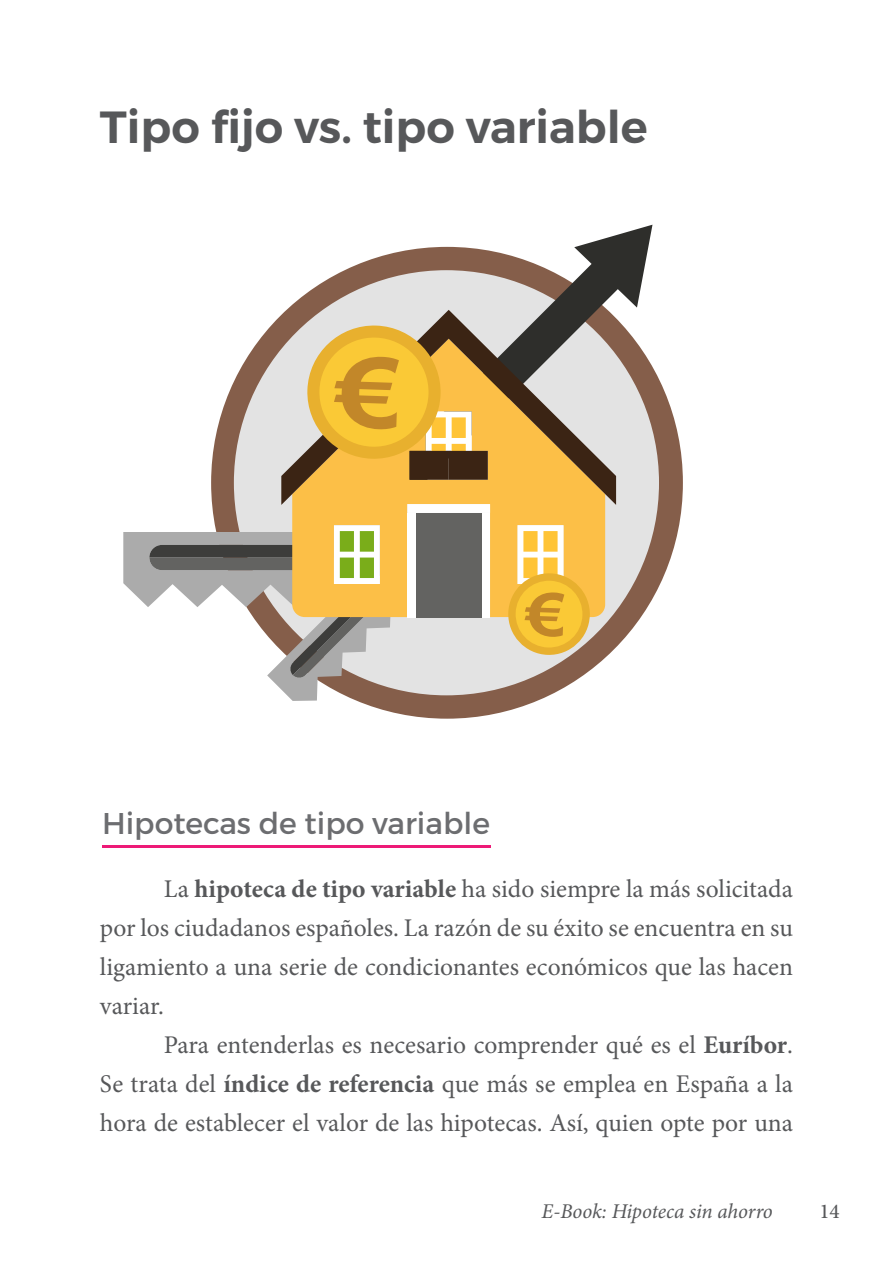
<style>
.page{position:relative;width:893px;height:1263px;background:#fff}
.page>*{position:absolute;margin:0;border:0;box-sizing:border-box;transform-origin:0 0}
.t1{font:600 45px "Montserrat";color:#57585a}
.t2{font:30px "Montserrat";color:#6c6d70}
.t3{font:25.5px/39px "Minion Pro";color:#57585a;text-align:justify}
.t4{font:italic 21px "Minion Pro";letter-spacing:-.01em;color:#57585a}
.t5{font:500 21px "Minion Pro";color:#57585a}
.s1{font-weight:700}
</style>
<div class="page">
<hr style="left:102px;top:846px;width:388px;height:2px;background:#ed1a77">
<div style="left:211px;top:247px;width:472px;height:472px;background:#855e4a;border-radius:50%"></div>
<div style="left:234px;top:270px;width:425px;height:425px;background:#e3e3e3;border-radius:50%"></div>
<svg style="left:337px;top:246px;width:298px;height:299px"></svg>
<svg style="left:574px;top:225px;width:78px;height:83px"></svg>
<div style="left:490px;top:505px;width:115px;height:112px;background:#fcbf47"></div>
<svg style="left:281px;top:310px;width:335px;height:195px"></svg>
<svg style="left:123px;top:501px;width:367px;height:200px"></svg>
<svg style="left:306px;top:324px;width:182px;height:156px"></svg>
<svg style="left:507px;top:525px;width:84px;height:131px"></svg>
<p class="t1" style="left:100px;top:100px;width:549px">Tipo fijo vs. tipo variable</p>
<p class="t2" style="left:102px;top:805px;width:389px">Hipotecas de tipo variable</p>
<p class="t3" style="left:100px;top:869px;width:695px;text-indent:64px">La <span class="s1">hipoteca de tipo variable</span> ha sido siempre la más solicitada por los ciudadanos españoles. La razón de su éxito se encuentra en su ligamiento a una serie de condicionantes económicos que las hacen variar.</p>
<p class="t3" style="left:100px;top:1025px;width:695px;text-indent:64px">Para entenderlas es necesario comprender qué es el <span class="s1">Euríbor</span>.<br>Se trata del <span class="s1">índice de referencia</span> que más se emplea en España a la hora de establecer el valor de las hipotecas. Así, quien opte por una</p>
<p class="t4" style="left:542px;top:1197px;width:233px">E-Book: Hipoteca sin ahorro</p>
<p class="t5" style="left:819px;top:1197px;width:22px">14</p>
</div>
